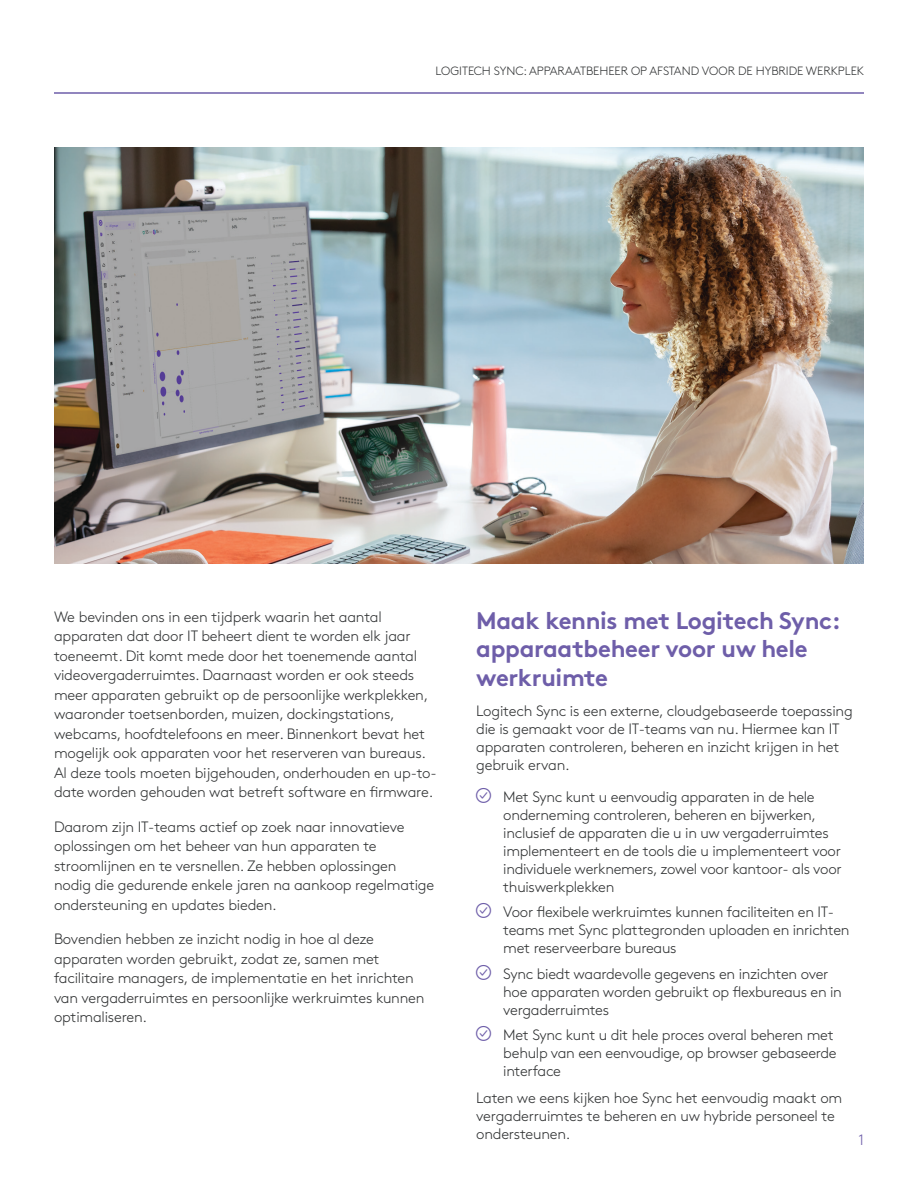
<style>
.page{position:relative;width:918px;height:1188px;background:#fff}
.page>*{position:absolute;margin:0;border:0;box-sizing:border-box;transform-origin:0 0}
.Body_copy_2{font:700 24px/28.5px "Brown Pro";letter-spacing:-.015em;color:#6e5ea9}
.Body_copy_2-2{font:300 15px/19.5px "Brown Pro";letter-spacing:-.015em;color:#2f3132}
.t1{font:300 15px "Brown Pro";color:#6e5ea9}
.t2{font:300 12px "Brown Pro";letter-spacing:-.005em;color:#2f3132}
</style>
<div class="page">
<hr style="left:54px;top:92px;width:810px;height:2px;background:#6e5ea9">
<img style="left:54px;top:147px;width:810px;height:417px">
<p class="t2" style="left:435px;top:62px;width:430px">LOGITECH SYNC: APPARAATBEHEER OP AFSTAND VOOR DE HYBRIDE WERKPLEK</p>
<p class="Body_copy_2-2" style="left:54px;top:606px;width:384px">We bevinden ons in een tijdperk waarin het aantal apparaten dat door IT beheert dient te worden elk jaar toeneemt. Dit komt mede door het toenemende aantal videovergaderruimtes. Daarnaast worden er ook steeds meer apparaten gebruikt op de persoonlijke werkplekken, waaronder toetsenborden, muizen, dockingstations, webcams, hoofdtelefoons en meer. Binnenkort bevat het mogelijk ook apparaten voor het reserveren van bureaus.<br>Al deze tools moeten bijgehouden, onderhouden en up-to&shy;date worden gehouden wat betreft software en firmware.</p>
<p class="Body_copy_2-2" style="left:54px;top:816px;width:382px">Daarom zijn IT-teams actief op zoek naar innovatieve oplossingen om het beheer van hun apparaten te stroomlijnen en te versnellen. Ze hebben oplossingen nodig die gedurende enkele jaren na aankoop regelmatige ondersteuning en updates bieden.</p>
<p class="Body_copy_2-2" style="left:54px;top:928px;width:372px">Bovendien hebben ze inzicht nodig in hoe al deze apparaten worden gebruikt, zodat ze, samen met facilitaire managers, de implementatie en het inrichten van vergaderruimtes en persoonlijke werkruimtes kunnen optimaliseren.</p>
<p class="Body_copy_2" style="left:476px;top:603px;width:366px">Maak kennis met Logitech Sync: apparaatbeheer voor uw hele werkruimte</p>
<p class="Body_copy_2-2" style="left:476px;top:701px;width:378px;line-height:18px">Logitech Sync is een externe, cloudgebaseerde toepassing die is gemaakt voor de IT-teams van nu. Hiermee kan IT apparaten controleren, beheren en inzicht krijgen in het gebruik ervan.</p>
<p class="Body_copy_2-2" style="left:503px;top:786px;width:340px;line-height:18px">Met Sync kunt u eenvoudig apparaten in de hele onderneming controleren, beheren en bijwerken, inclusief de apparaten die u in uw vergaderruimtes implementeert en de tools die u implementeert voor individuele werknemers, zowel voor kantoor- als voor thuiswerkplekken</p>
<p class="Body_copy_2-2" style="left:503px;top:902px;width:348px;line-height:18px">Voor flexibele werkruimtes kunnen faciliteiten en IT&shy;teams met Sync plattegronden uploaden en inrichten met reserveerbare bureaus</p>
<p class="Body_copy_2-2" style="left:503px;top:963px;width:340px;line-height:18px">Sync biedt waardevolle gegevens en inzichten over hoe apparaten worden gebruikt op flexbureaus en in vergaderruimtes</p>
<p class="Body_copy_2-2" style="left:503px;top:1025px;width:335px;line-height:18px">Met Sync kunt u dit hele proces overal beheren met behulp van een eenvoudige, op browser gebaseerde interface</p>
<p class="Body_copy_2-2" style="left:476px;top:1088px;width:368px;line-height:18px">Laten we eens kijken hoe Sync het eenvoudig maakt om vergaderruimtes te beheren en uw hybride personeel te ondersteunen.</p>
<p class="t1" style="left:858px;top:1129px;width:7px">1</p>
</div>
